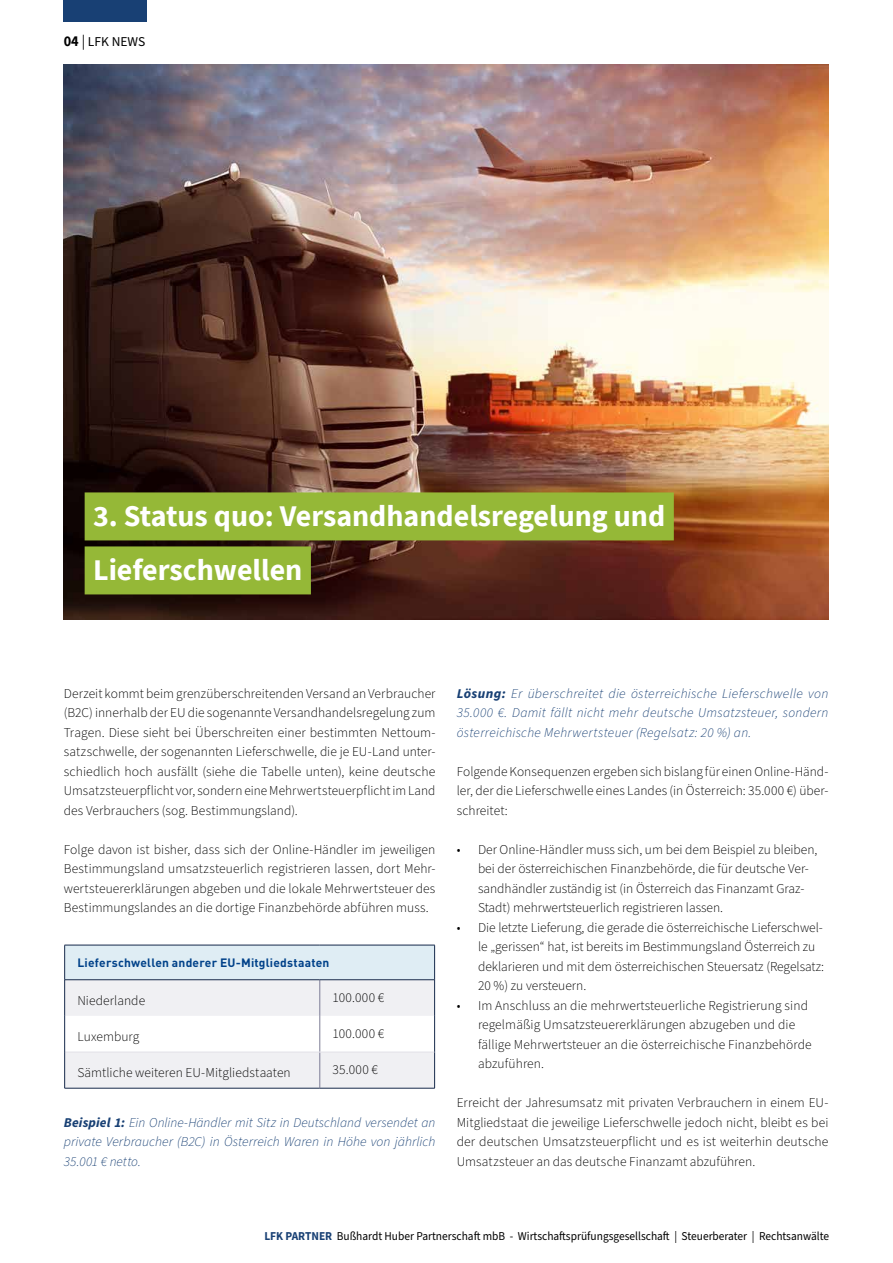
<style>
.page{position:relative;width:893px;height:1263px;background:#fff}
.page>*{position:absolute;margin:0;border:0;box-sizing:border-box;transform-origin:0 0}
.t1{font:700 30px/54px "Source Sans Pro";color:#fff}
.t2{font:300 13.5px/19.5px "Source Sans Pro";color:#000;text-align:justify}
.t3{font:italic 300 13.5px/19.5px "Source Sans Pro";letter-spacing:.015em;color:#184074;text-align:justify}
.t4{font:13.5px "Source Sans Pro";color:#000}
.t5{font:12px "Source Sans Pro";color:#000;scale:.95 1}
.t6{font:700 12px "DIN Pro";letter-spacing:.015em;color:#004189}
.s1{font-weight:700;font-size:15px}
.s2{font-size:15px}
.s3{font-weight:700}
.s4{font-weight:700;color:#184074}
</style>
<div class="page">
<div style="left:64px;top:0;width:83px;height:21px;background:#184074"></div>
<img style="left:63px;top:64px;width:765px;height:556px">
<div style="left:85px;top:492px;width:589px;height:48px;background:#95b837"></div>
<div style="left:85px;top:546px;width:226px;height:48px;background:#95b837"></div>
<div style="left:65px;top:945px;width:370px;height:35px;background:#dfedf4"></div>
<svg style="left:65px;top:980px;width:369px;height:108px"></svg>
<hr style="left:434px;top:945px;width:1px;height:35px;background:#172a4b">
<hr style="left:434px;top:980px;width:1px;height:36px;background:#172a4b">
<hr style="left:434px;top:1016px;width:1px;height:36px;background:#172a4b">
<hr style="left:434px;top:1052px;width:1px;height:36px;background:#172a4b">
<hr style="left:64px;top:1088px;width:256px;height:1px;background:#172a4b">
<hr style="left:320px;top:1088px;width:115px;height:1px;background:#172a4b">
<hr style="left:320px;top:980px;width:1px;height:36px;background:#7c7c95">
<hr style="left:320px;top:1016px;width:1px;height:36px;background:#7c7c95">
<hr style="left:320px;top:1052px;width:1px;height:36px;background:#7c7c95">
<hr style="left:65px;top:1052px;width:255px;height:1px;background:#e2e1e8">
<hr style="left:320px;top:1052px;width:114px;height:1px;background:#e2e1e8">
<hr style="left:64px;top:945px;width:256px;height:1px;background:#172a4b">
<hr style="left:64px;top:945px;width:1px;height:35px;background:#172a4b">
<hr style="left:320px;top:945px;width:115px;height:1px;background:#172a4b">
<hr style="left:64px;top:980px;width:1px;height:36px;background:#172a4b">
<hr style="left:64px;top:1016px;width:1px;height:36px;background:#172a4b">
<hr style="left:64px;top:1052px;width:1px;height:36px;background:#172a4b">
<hr style="left:65px;top:979px;width:255px;height:1px;background:#172a4b">
<hr style="left:320px;top:979px;width:114px;height:1px;background:#172a4b">
<p class="t4" style="left:64px;top:32px;width:83px"><span class="s1">04</span> <span class="s2">|</span> LFK NEWS</p>
<h1 class="t1" style="left:93px;top:489px;width:574px">3. Status quo: Versandhandelsregelung und<br>Lieferschwellen</h1>
<p class="t2" style="left:64px;top:684px;width:373px">Derzeit kommt beim grenzüberschreitenden Versand an Verbraucher (B2C) innerhalb der EU die sogenannte Versandhandelsregelung zum Tragen. Diese sieht bei Überschreiten einer bestimmten Nettoum&shy;satzschwelle, der sogenannten Lieferschwelle, die je EU-Land unter&shy;schiedlich hoch ausfällt (siehe die Tabelle unten), keine deutsche Umsatzsteuerpflicht vor, sondern eine Mehrwertsteuerpflicht im Land des Verbrauchers (sog. Bestimmungsland).</p>
<p class="t2" style="left:64px;top:840px;width:373px">Folge davon ist bisher, dass sich der Online-Händler im jeweiligen Bestimmungsland umsatzsteuerlich registrieren lassen, dort Mehr&shy;wertsteuererklärungen abgeben und die lokale Mehrwertsteuer des Bestimmungslandes an die dortige Finanzbehörde abführen muss.</p>
<p class="t6" style="left:77px;top:953px;width:253px">Lieferschwellen anderer EU-Mitgliedstaaten</p>
<p class="t2" style="left:77px;top:991px;width:69px">Niederlande</p>
<p class="t2" style="left:333px;top:988px;width:53px">100.000 €</p>
<p class="t2" style="left:77px;top:1027px;width:63px">Luxemburg</p>
<p class="t2" style="left:333px;top:1024px;width:53px">100.000 €</p>
<p class="t2" style="left:77px;top:1063px;width:215px">Sämtliche weiteren EU-Mitgliedstaaten</p>
<p class="t2" style="left:333px;top:1060px;width:47px">35.000 €</p>
<p class="t3" style="left:64px;top:1113px;width:373px"><span class="s3">Beispiel 1:</span> Ein Online-Händler mit Sitz in Deutschland versendet an private Verbraucher (B2C) in Österreich Waren in Höhe von jährlich 35.001 € netto.</p>
<p class="t3" style="left:457px;top:684px;width:373px"><span class="s3">Lösung:</span> Er überschreitet die österreichische Lieferschwelle von 35.000 €. Damit fällt nicht mehr deutsche Umsatzsteuer, sondern österreichische Mehrwertsteuer (Regelsatz: 20 %) an.</p>
<p class="t2" style="left:457px;top:762px;width:373px">Folgende Konsequenzen ergeben sich bislang für einen Online-Händ&shy;ler, der die Lieferschwelle eines Landes (in Österreich: 35.000 €) über&shy;schreitet:</p>
<p class="t2" style="left:478px;top:840px;width:341px;text-align:left;text-indent:-21px">• Der Online-Händler muss sich, um bei dem Beispiel zu bleiben, bei der österreichischen Finanzbehörde, die für deutsche Ver&shy;sandhändler zuständig ist (in Österreich das Finanzamt Graz-Stadt) mehrwertsteuerlich registrieren lassen.</p>
<p class="t2" style="left:478px;top:918px;width:348px;text-align:left;text-indent:-21px">• Die letzte Lieferung, die gerade die österreichische Lieferschwel&shy;le „gerissen“ hat, ist bereits im Bestimmungsland Österreich zu deklarieren und mit dem österreichischen Steuersatz (Regelsatz:<br>20 %) zu versteuern.</p>
<p class="t2" style="left:478px;top:996px;width:335px;text-align:left;text-indent:-21px">• Im Anschluss an die mehrwertsteuerliche Registrierung sind regelmäßig Umsatzsteuererklärungen abzugeben und die fällige Mehrwertsteuer an die österreichische Finanzbehörde abzuführen.</p>
<p class="t2" style="left:457px;top:1093px;width:373px">Erreicht der Jahresumsatz mit privaten Verbrauchern in einem EU-Mitgliedstaat die jeweilige Lieferschwelle jedoch nicht, bleibt es bei der deutschen Umsatzsteuerpflicht und es ist weiterhin deutsche Umsatzsteuer an das deutsche Finanzamt abzuführen.</p>
<p class="t5" style="left:264px;top:1227px;width:596px"><span class="s4">LFK PARTNER</span> Bußhardt Huber Partnerschaft mbB - Wirtschaftsprüfungsgesellschaft | Steuerberater | Rechtsanwälte</p>
</div>
